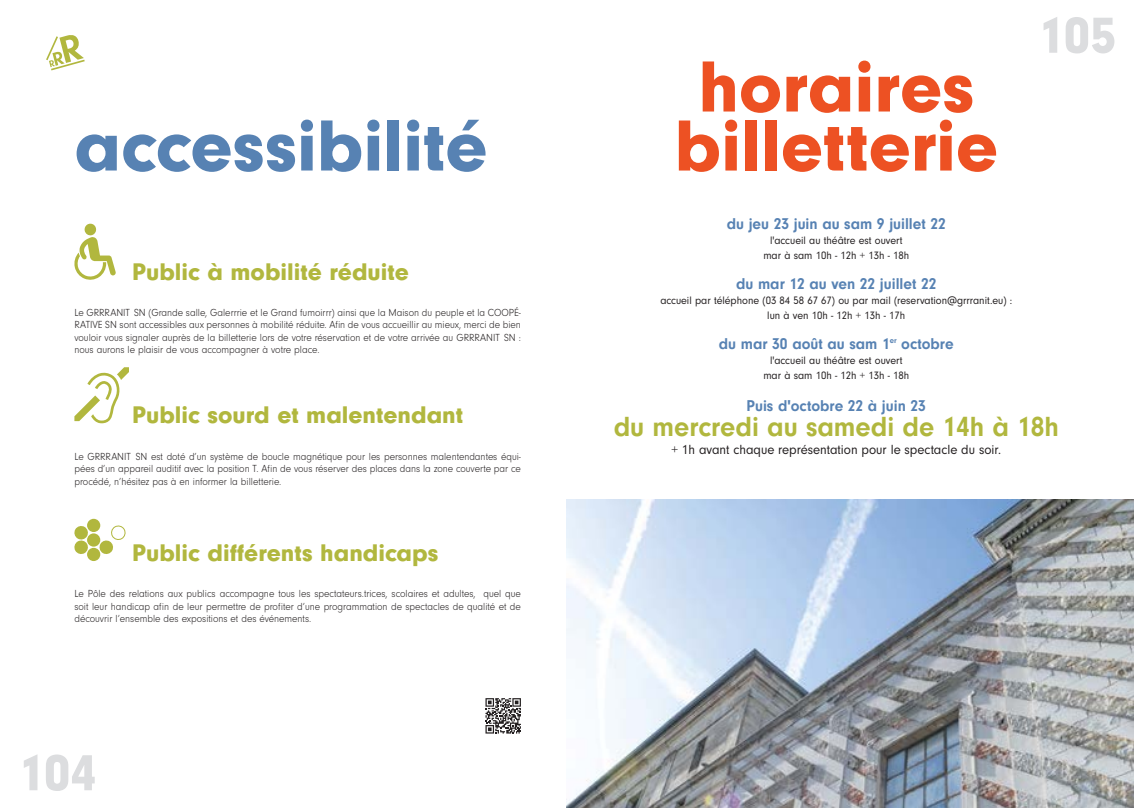
<style>
.page{position:relative;width:1134px;height:808px;background:#fff}
.page>*{position:absolute;margin:0;border:0;box-sizing:border-box;transform-origin:0 0}
.t1{font:900 75px/59px "Neuzeit Gro";color:#ed5123;text-align:center}
.t2{font:900 75px "Neuzeit Gro";color:#5782b3}
.t3{font:900 52.5px "Neuzeit Gro";color:#dcdddf}
.t4{font:700 28.75px "Neuzeit Gro";color:#b1b73e;scale:.95 1}
.t5{font:900 25px "Neuzeit Gro";color:#b1b73e}
.t6{font:700 16.25px "Neuzeit Gro";color:#5782b3;scale:.95 1}
.t7{font:13.75px "Neuzeit Gro";color:#231f20;scale:.95 1}
.t8{font:11.25px/15px "Neuzeit Gro";color:#231f20;text-align:center;scale:.95 1}
.t9{font:300 10.62px/12.5px "Neuzeit Gro";color:#231f20;text-align:justify;scale:.95 1}
</style>
<div class="page">
<img style="left:567px;top:499px;width:567px;height:309px">
<svg style="left:46px;top:35px;width:39px;height:35px"></svg>
<svg style="left:74px;top:223px;width:42px;height:57px"></svg>
<svg style="left:74px;top:367px;width:55px;height:56px"></svg>
<div style="left:87px;top:519px;width:13px;height:13px;background:#b1b73e;border-radius:50%"></div>
<svg style="left:74px;top:525px;width:15px;height:29px"></svg>
<div style="left:87px;top:548px;width:13px;height:13px;background:#b1b73e;border-radius:50%"></div>
<svg style="left:99px;top:524px;width:27px;height:31px"></svg>
<div style="left:87px;top:533px;width:13px;height:14px;background:#b1b73e;border-radius:50%"></div>
<svg style="left:485px;top:698px;width:36px;height:35px"></svg>
<h1 class="t2" style="left:74px;top:103px;width:415px">accessibilité</h1>
<h3 class="t5" style="left:132px;top:257px;width:278px">Public à mobilité réduite</h3>
<p class="t9" style="left:74px;top:306px;width:472px">Le GRRRANIT SN (Grande salle, Galerrrie et le Grand fumoirrr) ainsi que la Maison du peuple et la COOPÉ-RATIVE SN sont accessibles aux personnes à mobilité réduite. Afin de vous accueillir au mieux, merci de bien vouloir vous signaler auprès de la billetterie lors de votre réservation et de votre arrivée au GRRRANIT SN : nous aurons le plaisir de vous accompagner à votre place.</p>
<h3 class="t5" style="left:132px;top:401px;width:333px">Public sourd et malentendant</h3>
<p class="t9" style="left:74px;top:450px;width:471px">Le GRRRANIT SN est doté d’un système de boucle magnétique pour les personnes malentendantes équi&shy;pées d’un appareil auditif avec la position T. Afin de vous réserver des places dans la zone couverte par ce procédé, n’hésitez pas à en informer la billetterie.</p>
<h3 class="t5" style="left:132px;top:538px;width:308px">Public différents handicaps</h3>
<p class="t9" style="left:74px;top:588px;width:471px">Le Pôle des relations aux publics accompagne tous les spectateurs.trices, scolaires et adultes, quel que soit leur handicap afin de leur permettre de profiter d’une programmation de spectacles de qualité et de découvrir l’ensemble des expositions et des événements.</p>
<h2 class="t3" style="left:18px;top:743px;width:80px">104</h2>
<h1 class="t1" style="left:674px;top:58px;width:325px">horaires billetterie</h1>
<h2 class="t3" style="left:1037px;top:6px;width:80px">105</h2>
<h3 class="t6" style="left:727px;top:214px;width:232px">du jeu 23 juin au sam 9 juillet 22</h3>
<p class="t8" style="left:763px;top:233px;width:155px">l'accueil au théâtre est ouvert mar à sam 10h - 12h + 13h - 18h</p>
<h3 class="t6" style="left:736px;top:274px;width:212px">du mar 12 au ven 22 juillet 22</h3>
<p class="t8" style="left:660px;top:293px;width:372px">accueil par téléphone (03 84 58 67 67) ou par mail (reservation@grrranit.eu) : lun à ven 10h - 12h + 13h - 17h</p>
<h3 class="t6" style="left:719px;top:334px;width:249px">du mar 30 août au sam 1<sup>er</sup> octobre</h3>
<p class="t8" style="left:763px;top:353px;width:155px">l'accueil au théâtre est ouvert mar à sam 10h - 12h + 13h - 18h</p>
<h3 class="t6" style="left:747px;top:397px;width:190px">Puis d'octobre 22 à juin 23</h3>
<h3 class="t4" style="left:614px;top:411px;width:470px">du mercredi au samedi de 14h à 18h</h3>
<p class="t7" style="left:671px;top:442px;width:348px">+ 1h avant chaque représentation pour le spectacle du soir.</p>
</div>
